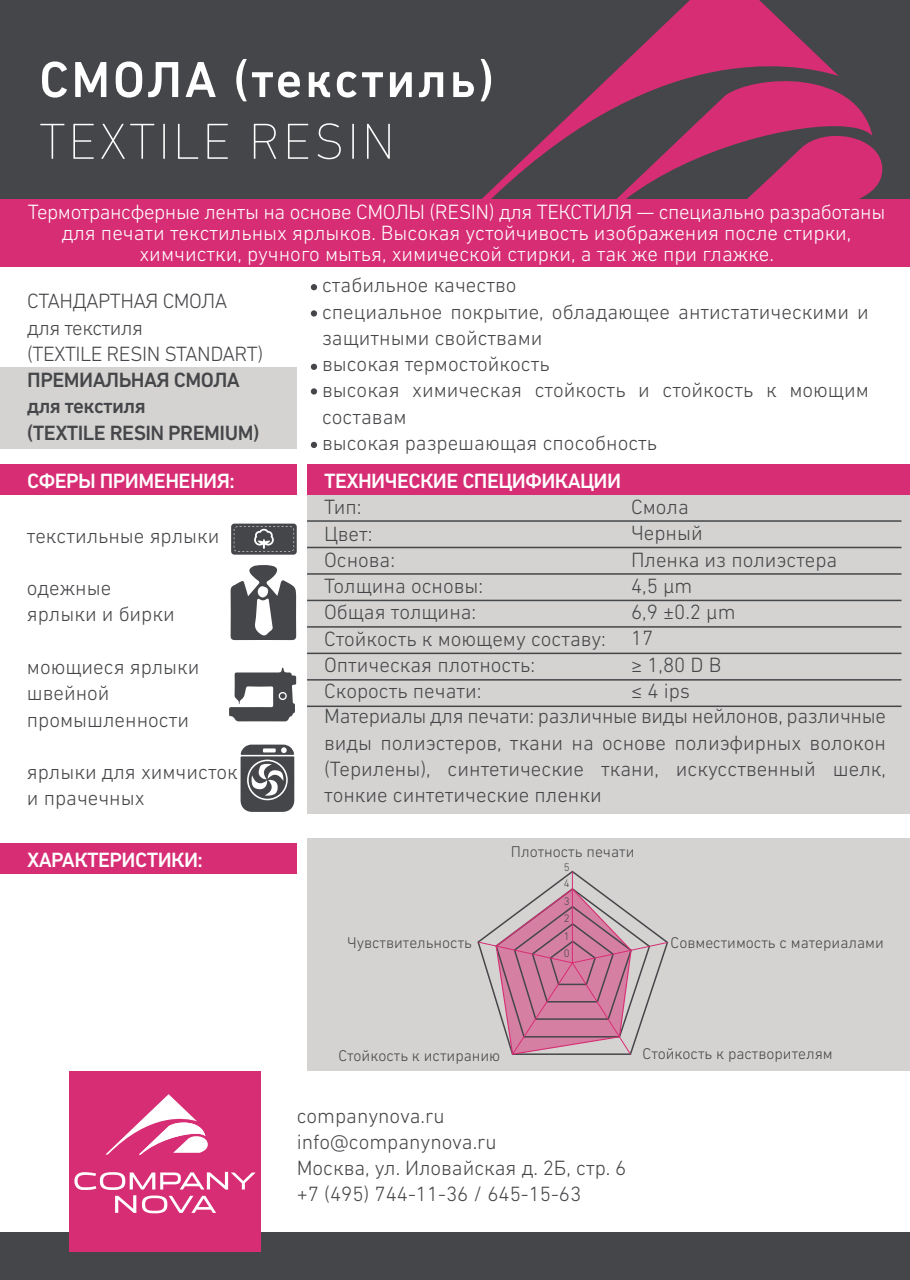
<style>
.page{position:relative;width:910px;height:1280px;background:#fff}
.page>*{position:absolute;margin:0;border:0;box-sizing:border-box;transform-origin:0 0}
.t1{font:500 51.45px "DIN Next W1 G";letter-spacing:.05em;color:#fff}
.t2{font:200 51.45px "DIN Next W1 G";letter-spacing:.05em;color:#fff}
.t3{font:300 21px/26.2px "DIN Next W1 G";color:#454649}
.t4{font:300 21px/21px "DIN Next W1 G";color:#fff;text-align:center}
.t5{font:500 21px "DIN Next W1 G";letter-spacing:-.025em;color:#fff}
.t6{font:300 21px/26.2px "DIN Next W1 G";letter-spacing:-.025em;color:#454649}
.t7{font:500 21px/26.2px "DIN Next W1 G";letter-spacing:-.025em;color:#454649}
.t8{font:300 15.75px "DIN Next W1 G";color:#454649}
.t9{font:300 11.1px "DIN Next W1 G";color:#454649}
</style>
<div class="page">
<div style="left:307px;top:494px;width:603px;height:320px;background:#d4d3d1"></div>
<div style="left:307px;top:838px;width:603px;height:233px;background:#d4d3d1"></div>
<div style="left:0;top:0;width:910px;height:199px;background:#454649"></div>
<svg style="left:839px;top:93px;width:43px;height:106px"></svg>
<svg style="left:482px;top:0;width:357px;height:199px"></svg>
<div style="left:0;top:1232px;width:910px;height:48px;background:#454649"></div>
<div style="left:0;top:367px;width:297px;height:82px;background:#d4d3d1"></div>
<svg style="left:310px;top:284px;width:7px;height:7px"></svg>
<div style="left:311px;top:310px;width:6px;height:7px;background:#454649;border-radius:50%"></div>
<div style="left:311px;top:388px;width:6px;height:7px;background:#454649;border-radius:50%"></div>
<svg style="left:311px;top:442px;width:6px;height:6px"></svg>
<svg style="left:310px;top:363px;width:7px;height:7px"></svg>
<div style="left:307px;top:464px;width:603px;height:30px;background:#d72d74"></div>
<div style="left:0;top:464px;width:297px;height:30px;background:#d72d74"></div>
<hr style="left:307px;top:520px;width:594px;height:2px;background:#454649">
<hr style="left:307px;top:547px;width:594px;height:1px;background:#454649">
<hr style="left:307px;top:573px;width:594px;height:2px;background:#454649">
<hr style="left:307px;top:600px;width:594px;height:1px;background:#454649">
<hr style="left:307px;top:626px;width:594px;height:2px;background:#454649">
<hr style="left:307px;top:653px;width:594px;height:1px;background:#454649">
<hr style="left:307px;top:679px;width:594px;height:2px;background:#454649">
<hr style="left:307px;top:705px;width:594px;height:2px;background:#454649">
<div style="left:0;top:843px;width:297px;height:30px;background:#d72d74"></div>
<div style="left:0;top:199px;width:910px;height:68px;background:#d72d74"></div>
<div style="left:69px;top:1071px;width:191px;height:180px;background:#d72d74"></div>
<svg style="left:106px;top:1094px;width:102px;height:60px"></svg>
<svg style="left:74px;top:1172px;width:182px;height:41px"></svg>
<svg style="left:477px;top:870px;width:192px;height:185px"></svg>
<svg style="left:231px;top:524px;width:66px;height:31px;background:#58595c"></svg>
<svg style="left:231px;top:565px;width:65px;height:75px"></svg>
<svg style="left:229px;top:668px;width:67px;height:53px"></svg>
<svg style="left:240px;top:744px;width:54px;height:68px"></svg>
<h1 class="t1" style="left:39px;top:50px;width:456px">СМОЛА (текстиль)</h1>
<h1 class="t2" style="left:39px;top:112px;width:357px">TEXTILE RESIN</h1>
<p class="t4" style="left:28px;top:201px;width:859px">Термотрансферные ленты на основе СМОЛЫ (RESIN) для ТЕКСТИЛЯ — специально разработаны для печати текстильных ярлыков. Высокая устойчивость изображения после стирки, химчистки, ручного мытья, химической стирки, а так же при глажке.</p>
<p class="t6" style="left:27px;top:288px;width:237px">СТАНДАРТНАЯ СМОЛА для текстиля<br>(TEXTILE RESIN STANDART)</p>
<p class="t7" style="left:27px;top:367px;width:233px">ПРЕМИАЛЬНАЯ СМОЛА для текстиля<br>(TEXTILE RESIN PREMIUM)</p>
<p class="t5" style="left:27px;top:469px;width:209px">СФЕРЫ ПРИМЕНЕНИЯ:</p>
<p class="t3" style="left:27px;top:522px;width:194px">текстильные ярлыки</p>
<p class="t3" style="left:27px;top:575px;width:149px">одежные ярлыки и бирки</p>
<p class="t3" style="left:27px;top:653px;width:174px">моющиеся ярлыки швейной промышленности</p>
<p class="t3" style="left:27px;top:758px;width:212px">ярлыки для химчисток и прачечных</p>
<p class="t5" style="left:27px;top:847px;width:177px">ХАРАКТЕРИСТИКИ:</p>
<p class="t3" style="left:322px;top:272px;width:548px">стабильное качество<br>специальное покрытие, обладающее антистатическими и защитными свойствами<br>высокая термостойкость<br>высокая химическая стойкость и стойкость к моющим составам<br>высокая разрешающая способность</p>
<p class="t5" style="left:324px;top:469px;width:299px">ТЕХНИЧЕСКИЕ СПЕЦИФИКАЦИИ</p>
<p class="t3" style="left:324px;top:494px;width:283px">Тип:<br>Цвет:<br>Основа:<br>Толщина основы:<br>Общая толщина:<br>Стойкость к моющему составу:<br>Оптическая плотность:<br>Скорость печати:</p>
<p class="t3" style="left:631px;top:494px;width:208px">Смола<br>Черный<br>Пленка из полиэстера<br>4,5 µm<br>6,9 ±0.2 µm<br>17<br>≥ 1,80 D B<br>≤ 4 ips</p>
<p class="t3" style="left:324px;top:703px;width:563px;text-align:justify">Материалы для печати: различные виды нейлонов, различные виды полиэстеров, ткани на основе полиэфирных волокон (Терилены), синтетические ткани, искусственный шелк, тонкие синтетические пленки</p>
<p class="t8" style="left:511px;top:842px;width:125px">Плотность печати</p>
<p class="t9" style="left:564px;top:860px;width:7px">5</p>
<p class="t9" style="left:564px;top:877px;width:7px">4</p>
<p class="t9" style="left:564px;top:895px;width:7px">3</p>
<p class="t8" style="left:347px;top:933px;width:126px">Чувствительность</p>
<p class="t9" style="left:564px;top:912px;width:7px">2</p>
<p class="t9" style="left:564px;top:930px;width:7px">1</p>
<p class="t9" style="left:564px;top:947px;width:7px">0</p>
<p class="t8" style="left:671px;top:933px;width:215px">Совместимость с материалами</p>
<p class="t8" style="left:338px;top:1046px;width:163px">Стойкость к истиранию</p>
<p class="t8" style="left:643px;top:1045px;width:192px">Стойкость к растворителям</p>
<p class="t3" style="left:297px;top:1102px;width:331px">companynova.ru info@companynova.ru<br>Москва, ул. Иловайская д. 2Б, стр. 6 +7 (495) 744-11-36 / 645-15-63</p>
</div>
